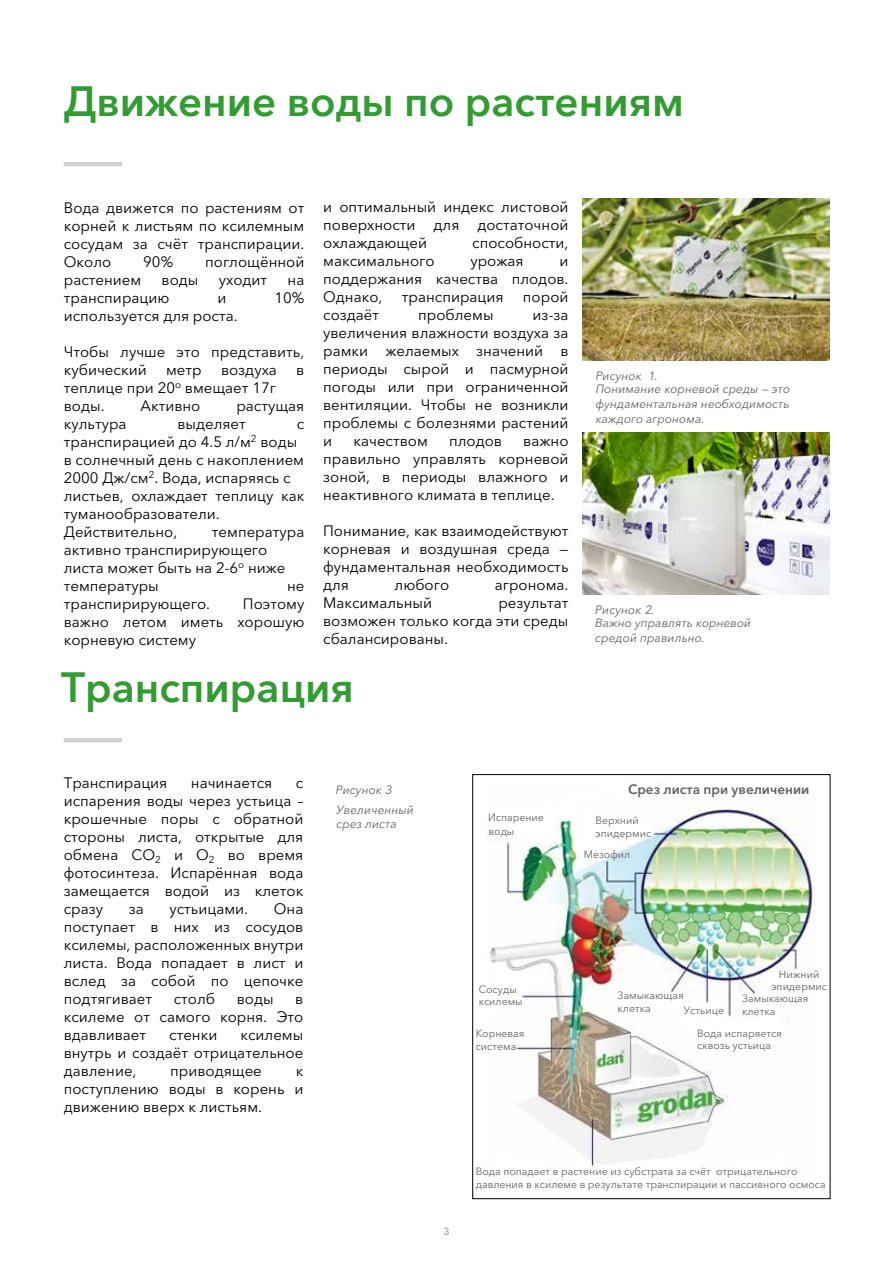
<style>
.page{position:relative;width:893px;height:1263px;background:#fff}
.page>*{position:absolute;margin:0;border:0;box-sizing:border-box;transform-origin:0 0}
.t1{font:600 42px "Avenir Next Cyr";color:#329c32}
.t2{font:15px/18px "Avenir Next Cyr";color:#000;text-align:justify}
.t3{font:600 13.5px "Avenir Next Cyr";color:#646363}
.t4{font:italic 12px/12.6px "Avenir Next Cyr";color:#646363}
.t5{font:10.5px/12.6px "Avenir Next Cyr";color:#646363}
.t6{font:10.5px "Avenir Next Cyr";color:#646363}
.t7{font:500 10.5px "Avenir";color:#9d9d9c}
.s1{font-family:"Avenir"}
</style>
<div class="page">
<hr style="left:64px;top:162px;width:58px;height:4px;background:#d0d0d0">
<hr style="left:64px;top:738px;width:58px;height:4px;background:#d0d0d0">
<img style="left:583px;top:198px;width:246px;height:162px">
<img style="left:583px;top:432px;width:246px;height:162px">
<img style="left:488px;top:785px;width:327px;height:404px">
<div style="left:472px;top:774px;width:359px;height:425px;border:1px solid #000"></div>
<h1 class="t1" style="left:64px;top:76px;width:622px">Движение воды по растениям</h1>
<p class="t2" style="left:64px;top:198px;width:242px">Вода движется по растениям от корней к листьям по ксилемным сосудам за счёт транспирации.<br>Около</p>
<p class="t2" style="left:143px;top:252px;width:31px">90%</p>
<p class="t2" style="left:205px;top:252px;width:101px">поглощённой</p>
<p class="t2" style="left:64px;top:270px;width:79px">растением</p>
<p class="t2" style="left:162px;top:270px;width:38px">воды</p>
<p class="t2" style="left:219px;top:270px;width:50px">уходит</p>
<p class="t2" style="left:288px;top:270px;width:18px">на</p>
<p class="t2" style="left:64px;top:288px;width:107px">транспирацию</p>
<p class="t2" style="left:217px;top:288px;width:10px">и</p>
<p class="t2" style="left:274px;top:288px;width:31px">10%</p>
<p class="t2" style="left:64px;top:306px;width:175px">используется для роста.</p>
<p class="t2" style="left:64px;top:342px;width:242px">Чтобы лучше это представить, кубический</p>
<p class="t2" style="left:166px;top:360px;width:37px">метр</p>
<p class="t2" style="left:221px;top:360px;width:57px">воздуха</p>
<p class="t2" style="left:296px;top:360px;width:10px">в</p>
<p class="t2" style="left:64px;top:378px;width:214px">теплице при 20<sup>о</sup> вмещает 17г воды.</p>
<p class="t2" style="left:141px;top:396px;width:61px">Активно</p>
<p class="t2" style="left:236px;top:396px;width:70px">растущая</p>
<p class="t2" style="left:64px;top:414px;width:242px;text-align:left;text-indent:233px">с транспирацией до 4.5 л/м<sup>2</sup> воды в солнечный день с накоплением<br>2000 Дж/см<sup>2</sup>. Вода, испаряясь с листьев, охлаждает теплицу как туманообразователи.<br>Действительно,</p>
<p class="t2" style="left:64px;top:414px;width:64px">культура</p>
<p class="t2" style="left:178px;top:414px;width:70px">выделяет</p>
<p class="t2" style="left:64px;top:522px;width:242px;text-align:left;text-indent:148px">температура активно транспирирующего листа может быть на 2-6<sup>о</sup> ниже температуры</p>
<p class="t2" style="left:287px;top:576px;width:19px">не</p>
<p class="t2" style="left:64px;top:594px;width:242px;text-indent:179px">Поэтому важно летом иметь хорошую корневую систему</p>
<p class="t2" style="left:64px;top:594px;width:148px">транспирирующего.</p>
<p class="t2" style="left:323px;top:198px;width:247px">и оптимальный индекс листовой поверхности для достаточной охлаждающей</p>
<p class="t2" style="left:472px;top:234px;width:98px">способности,</p>
<p class="t2" style="left:323px;top:252px;width:113px">максимального</p>
<p class="t2" style="left:470px;top:252px;width:55px">урожая</p>
<p class="t2" style="left:323px;top:252px;width:247px;text-indent:236px">и поддержания качества плодов.<br>Однако,</p>
<p class="t2" style="left:402px;top:288px;width:103px">транспирация</p>
<p class="t2" style="left:523px;top:288px;width:47px">порой</p>
<p class="t2" style="left:323px;top:306px;width:58px">создаёт</p>
<p class="t2" style="left:418px;top:306px;width:77px">проблемы</p>
<p class="t2" style="left:323px;top:306px;width:247px;text-indent:209px">из-за увеличения влажности воздуха за рамки желаемых значений в периоды сырой и пасмурной погоды или при ограниченной вентиляции. Чтобы не возникли проблемы с болезнями растений и</p>
<p class="t2" style="left:323px;top:432px;width:247px;text-indent:200px">важно правильно управлять корневой зоной, в периоды влажного и неактивного климата в теплице.</p>
<p class="t2" style="left:323px;top:522px;width:247px">Понимание, как взаимодействуют корневая и воздушная среда — фундаментальная необходимость для</p>
<p class="t2" style="left:353px;top:432px;width:76px">качеством</p>
<p class="t2" style="left:449px;top:432px;width:54px">плодов</p>
<p class="t2" style="left:395px;top:576px;width:56px">любого</p>
<p class="t2" style="left:495px;top:576px;width:75px">агронома.</p>
<p class="t2" style="left:323px;top:594px;width:110px">Максимальный</p>
<p class="t2" style="left:323px;top:594px;width:247px;text-indent:175px">результат возможен только когда эти среды сбалансированы.</p>
<h1 class="t1" style="left:61px;top:662px;width:294px">Транспирация</h1>
<p class="t4" style="left:596px;top:369px;width:196px">Рисунок <span class="s1">1</span>.<br>Понимание корневой среды — это</p>
<p class="t4" style="left:596px;top:396px;width:195px;line-height:15px">фундаментальная необходимость каждого агронома.</p>
<p class="t4" style="left:595px;top:603px;width:158px">Рисунок <span class="s1">2</span>.<br>Важно управлять корневой</p>
<p class="t4" style="left:595px;top:631px;width:111px">средой правильно.</p>
<p class="t2" style="left:64px;top:774px;width:105px">Транспирация</p>
<p class="t2" style="left:191px;top:774px;width:83px">начинается</p>
<p class="t2" style="left:64px;top:774px;width:241px;text-indent:232px">с испарения воды через устьица – крошечные поры с обратной стороны листа, открытые для обмена СО<sub>2</sub> и О<sub>2</sub> во время фотосинтеза. Испарённая вода замещается водой из клеток сразу</p>
<p class="t2" style="left:64px;top:900px;width:241px;text-indent:210px">Она поступает в них из сосудов ксилемы, расположенных внутри листа. Вода попадает в лист и вслед за собой по цепочке подтягивает</p>
<p class="t2" style="left:129px;top:900px;width:17px">за</p>
<p class="t2" style="left:169px;top:900px;width:80px">устьицами.</p>
<p class="t2" style="left:174px;top:990px;width:43px">столб</p>
<p class="t2" style="left:237px;top:990px;width:38px">воды</p>
<p class="t2" style="left:64px;top:990px;width:241px;text-indent:231px">в ксилеме от самого корня. Это вдавливает</p>
<p class="t2" style="left:64px;top:1026px;width:241px;text-indent:177px">ксилемы внутрь и создаёт отрицательное давление,</p>
<p class="t2" style="left:169px;top:1026px;width:50px">стенки</p>
<p class="t2" style="left:170px;top:1062px;width:93px">приводящее</p>
<p class="t2" style="left:64px;top:1062px;width:241px;text-indent:232px">к поступлению воды в корень и движению вверх к листьям.</p>
<p class="t4" style="left:336px;top:780px;width:80px;line-height:19.5px">Рисунок <span class="s1">3<br></span>Увеличенный</p>
<p class="t4" style="left:337px;top:817px;width:62px">срез листа</p>
<p class="t6" style="left:488px;top:811px;width:57px">Испарение</p>
<p class="t5" style="left:489px;top:825px;width:27px">воды</p>
<p class="t3" style="left:628px;top:781px;width:183px">Срез листа при увеличении</p>
<p class="t5" style="left:595px;top:814px;width:57px">Верхний эпидермис</p>
<p class="t5" style="left:584px;top:848px;width:48px">Мезофил</p>
<p class="t5" style="left:479px;top:983px;width:46px">Сосуды ксилемы</p>
<p class="t5" style="left:476px;top:1027px;width:50px">Корневая система</p>
<p class="t5" style="left:771px;top:968px;width:57px;text-align:center">Нижний эпидермис</p>
<p class="t5" style="left:618px;top:989px;width:68px">Замыкающая клетка</p>
<p class="t5" style="left:742px;top:992px;width:68px">Замыкающая клетка</p>
<p class="t5" style="left:684px;top:1004px;width:42px">Устьице</p>
<p class="t5" style="left:697px;top:1026px;width:86px">Вода испаряется сквозь устьица</p>
<p class="t7" style="left:444px;top:1222px;width:7px">3</p>
<p class="t5" style="left:476px;top:1165px;width:352px">Вода попадает в растение из субстрата за счёт отрицательного давления в ксилеме в результате транспирации и пассивного осмоса</p>
</div>
